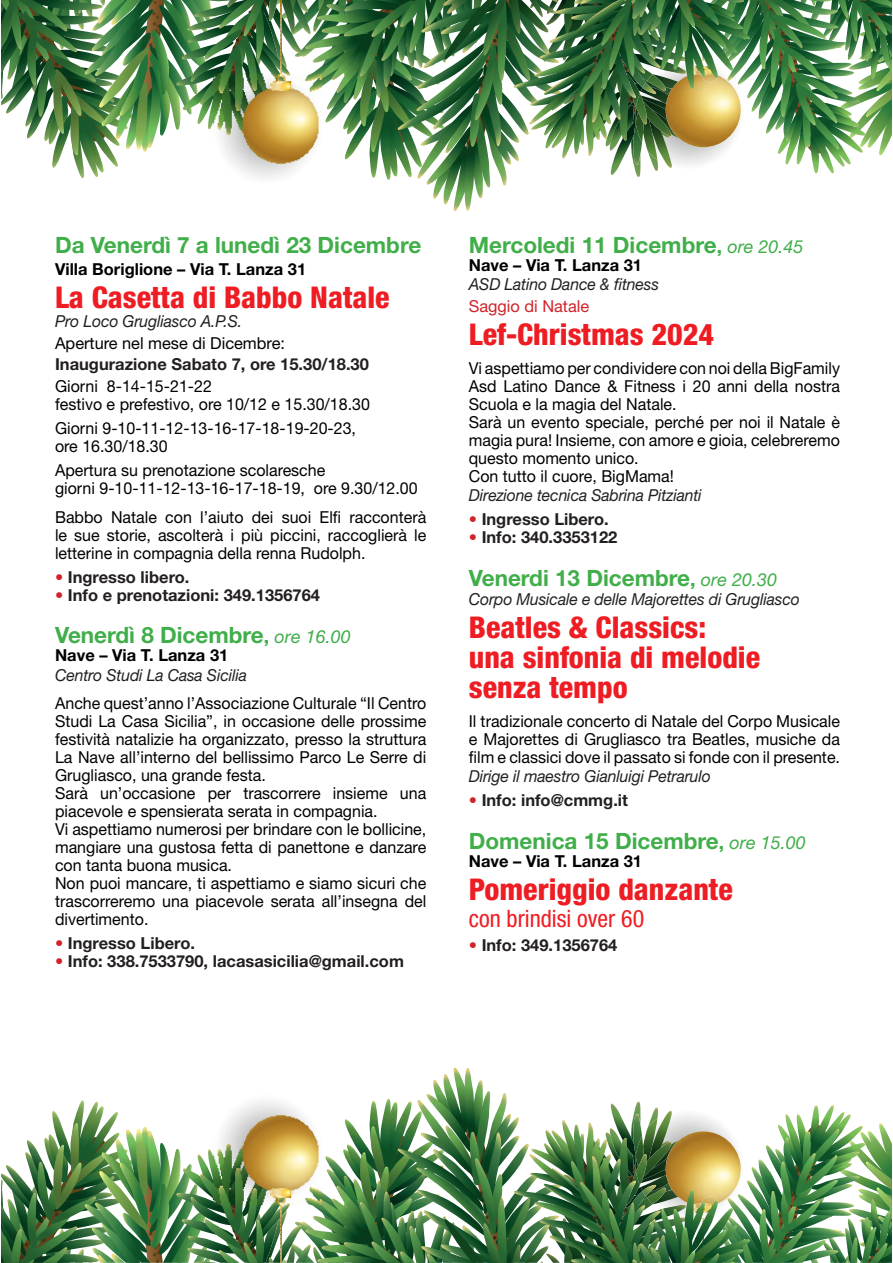
<style>
.page{position:relative;width:893px;height:1263px;background:#fff}
.page>*{position:absolute;margin:0;border:0;box-sizing:border-box;transform-origin:0 0}
.t1{font:800 condensed 30px/30px "Helvetica Neue LT Std";color:#ee1d23}
.t2{font:condensed 24px "Helvetica Neue LT Std";color:#ee1d23}
.t3{font:700 22.5px "Helvetica Neue LT Std";color:#40ae49}
.t4{font:16.5px/18px "Helvetica Neue LT Std";color:#000001}
.t5{font:700 16.5px/21.3px "Helvetica Neue LT Std";color:#231f20}
.t6{font:italic 16.5px/19.5px "Helvetica Neue LT Std";letter-spacing:-.01em;color:#231f20;scale:.96 1}
.t7{font:700 16.5px "Helvetica Neue LT Std";color:#000001}
.t8{font:16.5px "Helvetica Neue LT Std";color:#d1232a}
.s1{font-weight:400;font-style:italic}
.s2{font-weight:400;color:#000001}
.s3{color:#d1232a}
.s4{font-size:19.5px}
.s5{font-weight:400;font-style:italic;font-size:18px}
.s6{font-weight:700;font-style:normal;color:#000001}
</style>
<div class="page">
<img style="left:1px;top:1068px;width:891px;height:195px">
<img style="left:280px;top:1206px;width:1px;height:57px">
<img style="left:213px;top:1093px;width:109px;height:113px">
<img style="left:690px;top:1208px;width:23px;height:55px">
<img style="left:1px;top:0;width:891px;height:211px">
<img style="left:280px;top:0;width:1px;height:72px">
<img style="left:213px;top:72px;width:109px;height:114px">
<img style="left:690px;top:0;width:38px;height:71px">
<p class="t3" style="left:55px;top:231px;width:368px">Da Venerdì 7 a lunedì 23 Dicembre</p>
<p class="t7" style="left:55px;top:258px;width:253px">Villa Boriglione – Via T. Lanza 31</p>
<p class="t1" style="left:55px;top:281px;width:336px">La Casetta di Babbo Natale</p>
<p class="t5" style="left:55px;top:310px;width:315px"><span class="s1">Pro Loco Grugliasco A.P.S.<br></span><span class="s2">Aperture nel mese di Dicembre:<br></span>Inaugurazione Sabato 7, ore 15.30/18.30</p>
<p class="t4" style="left:55px;top:377px;width:316px">Giorni 8-14-15-21-22<br>festivo e prefestivo, ore 10/12 e 15.30/18.30</p>
<p class="t4" style="left:55px;top:419px;width:302px">Giorni 9-10-11-12-13-16-17-18-19-20-23, ore 16.30/18.30</p>
<p class="t4" style="left:55px;top:461px;width:364px">Apertura su prenotazione scolaresche<br>giorni 9-10-11-12-13-16-17-18-19, ore 9.30/12.00</p>
<p class="t4" style="left:55px;top:508px;width:373px;text-align:justify">Babbo Natale con l’aiuto dei suoi Elfi racconterà le sue storie, ascolterà i più piccini, raccoglierà le letterine in compagnia della renna Rudolph.</p>
<p class="t5" style="left:55px;top:566px;width:136px"><span class="s3">•</span> Ingresso libero.</p>
<p class="t5" style="left:55px;top:584px;width:266px"><span class="s3">•</span> Info e prenotazioni: 349.1356764</p>
<p class="t3" style="left:55px;top:621px;width:297px">Venerdì 8 Dicembre<span class="s4">,</span> <span class="s5">ore 16.00</span></p>
<p class="t6" style="left:55px;top:645px;width:201px"><span class="s6">Nave – Via T. Lanza 31<br></span>Centro Studi La Casa Sicilia</p>
<p class="t4" style="left:55px;top:694px;width:373px">Anche quest’anno l’Associazione Culturale “Il Centro Studi La Casa Sicilia”, in occasione delle prossime festività natalizie ha organizzato, presso la struttura La Nave all’interno del bellissimo Parco Le Serre di Grugliasco, una grande festa.<br>Sarà un’occasione per trascorrere insieme una piacevole e spensierata serata in compagnia.<br>Vi aspettiamo numerosi per brindare con le bollicine, mangiare una gustosa fetta di panettone e danzare con tanta buona musica.<br>Non puoi mancare, ti aspettiamo e siamo sicuri che trascorreremo una piacevole serata all’insegna del divertimento.</p>
<p class="t5" style="left:55px;top:932px;width:141px"><span class="s3">•</span> Ingresso Libero.</p>
<p class="t5" style="left:55px;top:950px;width:350px"><span class="s3">•</span> Info: 338.7533790, lacasasicilia@gmail.com</p>
<p class="t3" style="left:469px;top:231px;width:336px">Mercoledi 11 Dicembre<span class="s4">,</span> <span class="s5">ore 20.45</span></p>
<p class="t6" style="left:469px;top:255px;width:200px"><span class="s6">Nave – Via T. Lanza 31<br></span>ASD Latino Dance &amp; fitness</p>
<p class="t8" style="left:469px;top:296px;width:122px">Saggio di Natale</p>
<p class="t1" style="left:469px;top:319px;width:247px">Lef-Christmas 2024</p>
<p class="t4" style="left:469px;top:358px;width:373px">Vi aspettiamo per condividere con noi della BigFamily Asd Latino Dance &amp; Fitness i 20 anni della nostra Scuola e la magia del Natale.<br>Sarà un evento speciale, perché per noi il Natale è magia pura! Insieme, con amore e gioia, celebreremo questo momento unico.<br>Con tutto il cuore, BigMama!</p>
<p class="t6" style="left:469px;top:485px;width:244px">Direzione tecnica Sabrina Pitzianti</p>
<p class="t5" style="left:469px;top:508px;width:141px"><span class="s3">•</span> Ingresso Libero.</p>
<p class="t5" style="left:469px;top:526px;width:150px"><span class="s3">•</span> Info: 340.3353122</p>
<p class="t3" style="left:469px;top:564px;width:310px">Venerdi 13 Dicembre<span class="s4">,</span> <span class="s5">ore 20.30</span></p>
<p class="t6" style="left:469px;top:589px;width:346px">Corpo Musicale e delle Majorettes di Grugliasco</p>
<p class="t1" style="left:469px;top:612px;width:293px">Beatles &amp; Classics:<br>una sinfonia di melodie senza tempo</p>
<p class="t4" style="left:469px;top:712px;width:373px;text-align:justify">Il tradizionale concerto di Natale del Corpo Musicale e Majorettes di Grugliasco tra Beatles, musiche da film e classici dove il passato si fonde con il presente.</p>
<p class="t6" style="left:469px;top:766px;width:254px">Dirige il maestro Gianluigi Petrarulo</p>
<p class="t5" style="left:469px;top:789px;width:161px"><span class="s3">•</span> Info: info@cmmg.it</p>
<p class="t3" style="left:469px;top:827px;width:338px">Domenica 15 Dicembre<span class="s4">,</span> <span class="s5">ore 15.00</span></p>
<p class="t7" style="left:469px;top:851px;width:175px">Nave – Via T. Lanza 31</p>
<p class="t1" style="left:469px;top:874px;width:265px">Pomeriggio danzante</p>
<p class="t2" style="left:469px;top:904px;width:177px">con brindisi over 60</p>
<p class="t5" style="left:469px;top:934px;width:150px"><span class="s3">•</span> Info: 349.1356764</p>
</div>
